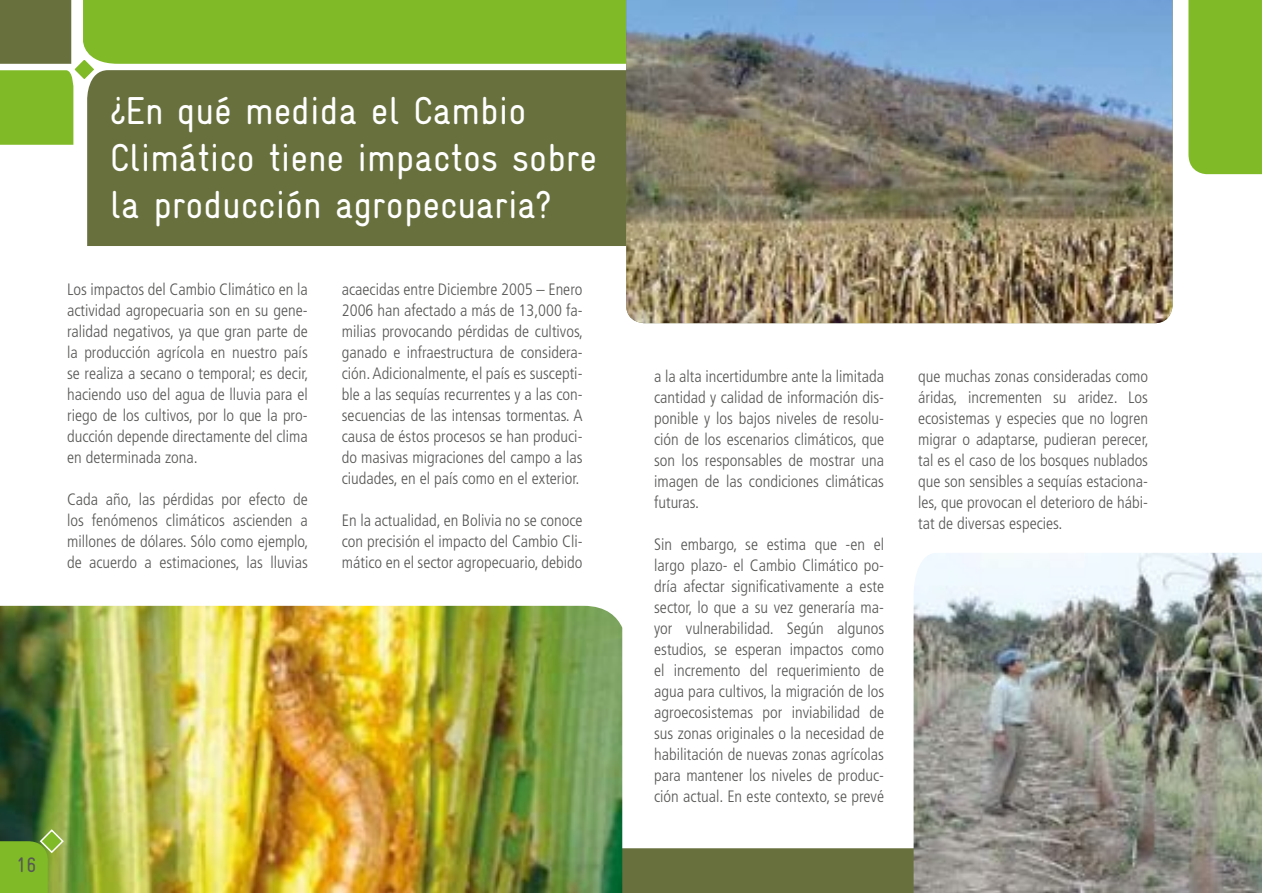
<style>
.page{position:relative;width:1263px;height:893px;background:#fff}
.page>*{position:absolute;margin:0;border:0;box-sizing:border-box;transform-origin:0 0}
.t1{font:condensed 39px/46.8px "Gravur";color:#fff}
.t2{font:condensed 21px "Gravur";color:#575756}
.t3{font:300 condensed 16.5px/21px "Frutiger LT Std";color:#575756;text-align:justify}
</style>
<div class="page">
<div style="left:1188px;top:0;width:74px;height:174px;background:#80ba27"></div>
<div style="left:87px;top:145px;width:539px;height:101px;background:#68703d"></div>
<svg style="left:0;top:0;width:626px;height:145px;background:#7c9a3f"></svg>
<div style="left:622px;top:848px;width:291px;height:45px;background:#68703d"></div>
<img style="left:0;top:606px;width:622px;height:287px">
<img style="left:626px;top:0;width:546px;height:323px">
<img style="left:913px;top:553px;width:349px;height:340px">
<svg style="left:0;top:828px;width:65px;height:65px;background:#7aa833"></svg>
<h1 class="t1" style="left:110px;top:87px;width:489px">¿En qué medida el Cambio<br>Climático tiene impactos sobre la producción agropecuaria?</h1>
<p class="t3" style="left:67px;top:279px;width:243px">Los impactos del Cambio Climático en la actividad agropecuaria son en su gene&shy;ralidad negativos, ya que gran parte de la producción agrícola en nuestro país se realiza a secano o temporal; es decir, haciendo uso del agua de lluvia para el riego de los cultivos, por lo que la pro&shy;ducción depende directamente del clima en determinada zona.</p>
<p class="t3" style="left:67px;top:489px;width:243px">Cada año, las pérdidas por efecto de los fenómenos climáticos ascienden a millones de dólares. Sólo como ejemplo, de acuerdo a estimaciones, las lluvias</p>
<p class="t3" style="left:342px;top:279px;width:243px">acaecidas entre Diciembre 2005 – Enero 2006 han afectado a más de 13,000 fa&shy;milias provocando pérdidas de cultivos, ganado e infraestructura de considera&shy;ción. Adicionalmente, el país es suscepti&shy;ble a las sequías recurrentes y a las con&shy;secuencias de las intensas tormentas. A causa de éstos procesos se han produci&shy;do masivas migraciones del campo a las ciudades, en el país como en el exterior.</p>
<p class="t3" style="left:342px;top:510px;width:242px">En la actualidad, en Bolivia no se conoce con precisión el impacto del Cambio Cli&shy;mático en el sector agropecuario, debido</p>
<p class="t2" style="left:16px;top:853px;width:22px">16</p>
<p class="t3" style="left:654px;top:366px;width:231px">a la alta incertidumbre ante la limitada cantidad y calidad de información dis&shy;ponible y los bajos niveles de resolu&shy;ción de los escenarios climáticos, que son los responsables de mostrar una imagen de las condiciones climáticas futuras.</p>
<p class="t3" style="left:654px;top:534px;width:231px">Sin embargo, se estima que -en el largo plazo- el Cambio Climático po&shy;dría afectar significativamente a este sector, lo que a su vez generaría ma&shy;yor vulnerabilidad. Según algunos estudios, se esperan impactos como el incremento del requerimiento de agua para cultivos, la migración de los agroecosistemas por inviabilidad de sus zonas originales o la necesidad de habilitación de nuevas zonas agrícolas para mantener los niveles de produc&shy;ción actual. En este contexto, se prevé</p>
<p class="t3" style="left:918px;top:366px;width:232px">que muchas zonas consideradas como áridas, incrementen su aridez. Los ecosistemas y especies que no logren migrar o adaptarse, pudieran perecer, tal es el caso de los bosques nublados que son sensibles a sequías estaciona&shy;les, que provocan el deterioro de hábi&shy;tat de diversas especies.</p>
</div>
